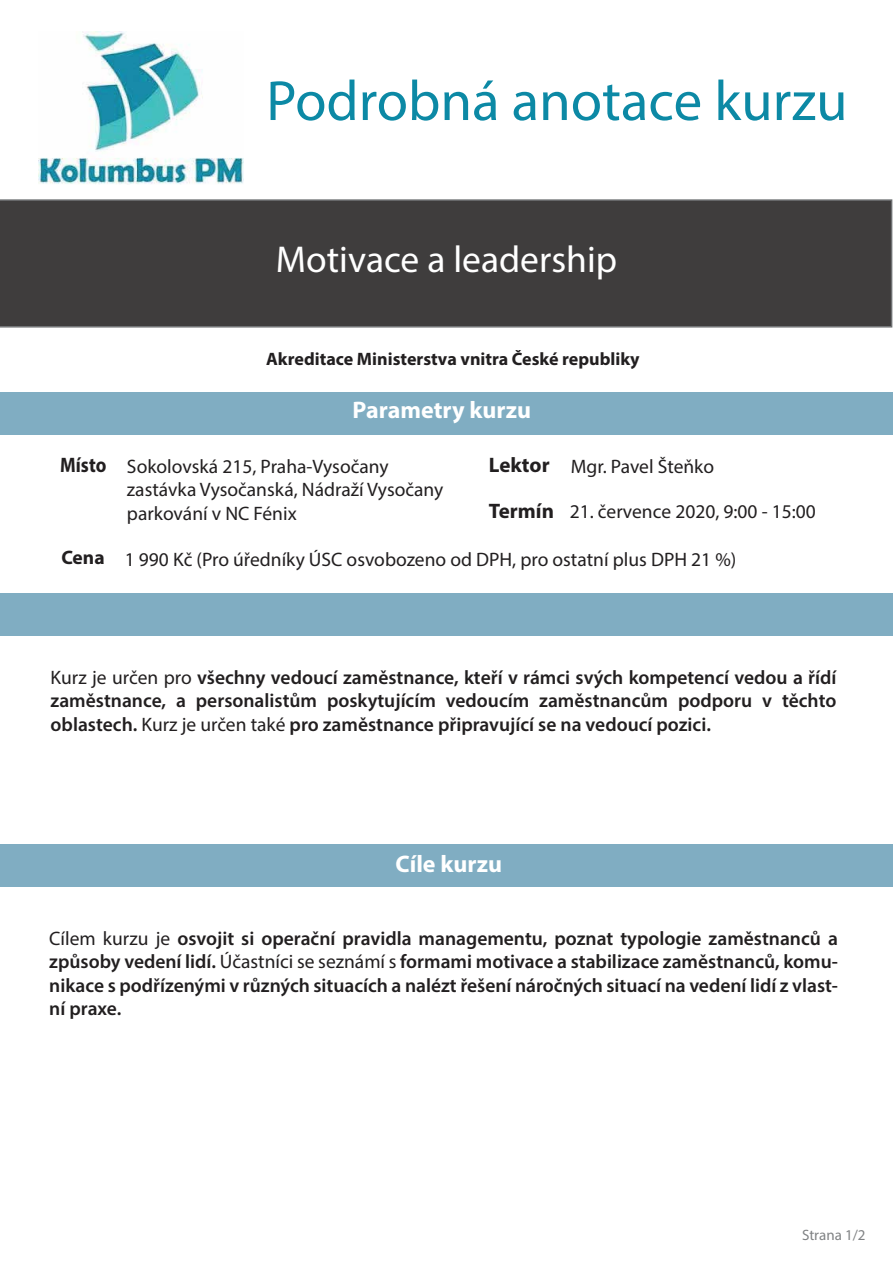
<style>
.page{position:relative;width:893px;height:1263px;background:#fff}
.page>*{position:absolute;margin:0;border:0;box-sizing:border-box;transform-origin:0 0}
.t1{font:57px "Myriad Pro";color:#0c89a5}
.t2{font:37.5px "Myriad Pro";color:#fff}
.t3{font:700 24px "Myriad Pro";color:#fff}
.t4{font:700 21px "Myriad Pro";color:#221f20}
.t5{font:700 21px "Myriad Pro";color:#221f20;scale:.88 1}
.t6{font:600 19.5px/23.4px "Myriad Pro";color:#221f20;text-align:justify}
.t7{font:19.5px/23.4px "Myriad Pro";color:#221f20}
.t8{font:700 18px "Myriad Pro";color:#221f20}
.t9{font:15px "Myriad Pro";color:#808284}
.s1{font-weight:700}
.s2{font-weight:400}
</style>
<div class="page">
<div style="left:0;top:199px;width:892px;height:129px;background:#3f3d3d"></div>
<div style="left:0;top:392px;width:893px;height:42px;background:#80adc2"></div>
<div style="left:0;top:593px;width:893px;height:42px;background:#80adc2"></div>
<div style="left:0;top:845px;width:892px;height:42px;background:#80adc2"></div>
<img style="left:38px;top:32px;width:205px;height:152px">
<h1 class="t1" style="left:266px;top:66px;width:583px">Podrobná anotace kurzu</h1>
<h2 class="t2" style="left:276px;top:236px;width:343px">Motivace a leadership</h2>
<p class="t8" style="left:266px;top:347px;width:375px">Akreditace Ministerstva vnitra České republiky</p>
<p class="t3" style="left:353px;top:394px;width:180px">Parametry kurzu</p>
<p class="t7" style="left:571px;top:454px;width:145px">Mgr. Pavel Šteňko</p>
<p class="t5" style="left:60px;top:451px;width:54px">Místo</p>
<p class="t4" style="left:489px;top:451px;width:62px">Lektor</p>
<p class="t4" style="left:489px;top:498px;width:67px">Termín</p>
<p class="t7" style="left:61px;top:547px;width:676px"><span class="s1">Cena</span> 1 990 Kč (Pro úředníky ÚSC osvobozeno od DPH, pro ostatní plus DPH 21 %)</p>
<p class="t7" style="left:127px;top:454px;width:318px">Sokolovská 215, Praha-Vysočany zastávka Vysočanská, Nádraží Vysočany parkování v NC Fénix</p>
<p class="t7" style="left:570px;top:500px;width:248px">21. července 2020, 9:00 - 15:00</p>
<p class="t6" style="left:51px;top:665px;width:787px"><span class="s2">Kurz je určen pro</span> všechny vedoucí zaměstnance, kteří v rámci svých kompetencí vedou a řídí zaměstnance, a personalistům poskytujícím vedoucím zaměstnancům podporu v těchto oblastech. <span class="s2">Kurz je určen také</span> pro zaměstnance připravující se na vedoucí pozici.</p>
<p class="t3" style="left:396px;top:848px;width:108px">Cíle kurzu</p>
<p class="t6" style="left:49px;top:926px;width:790px"><span class="s2">Cílem kurzu je</span> osvojit si operační pravidla managementu, poznat typologie zaměstnanců a způsoby vedení lidí. <span class="s2">Účastníci se seznámí s</span> formami motivace a stabilizace zaměstnanců, komu&shy;nikace s podřízenými v různých situacích a nalézt řešení náročných situací na vedení lidí z vlast&shy;ní praxe.</p>
<p class="t9" style="left:802px;top:1225px;width:65px">Strana 1/2</p>
</div>
